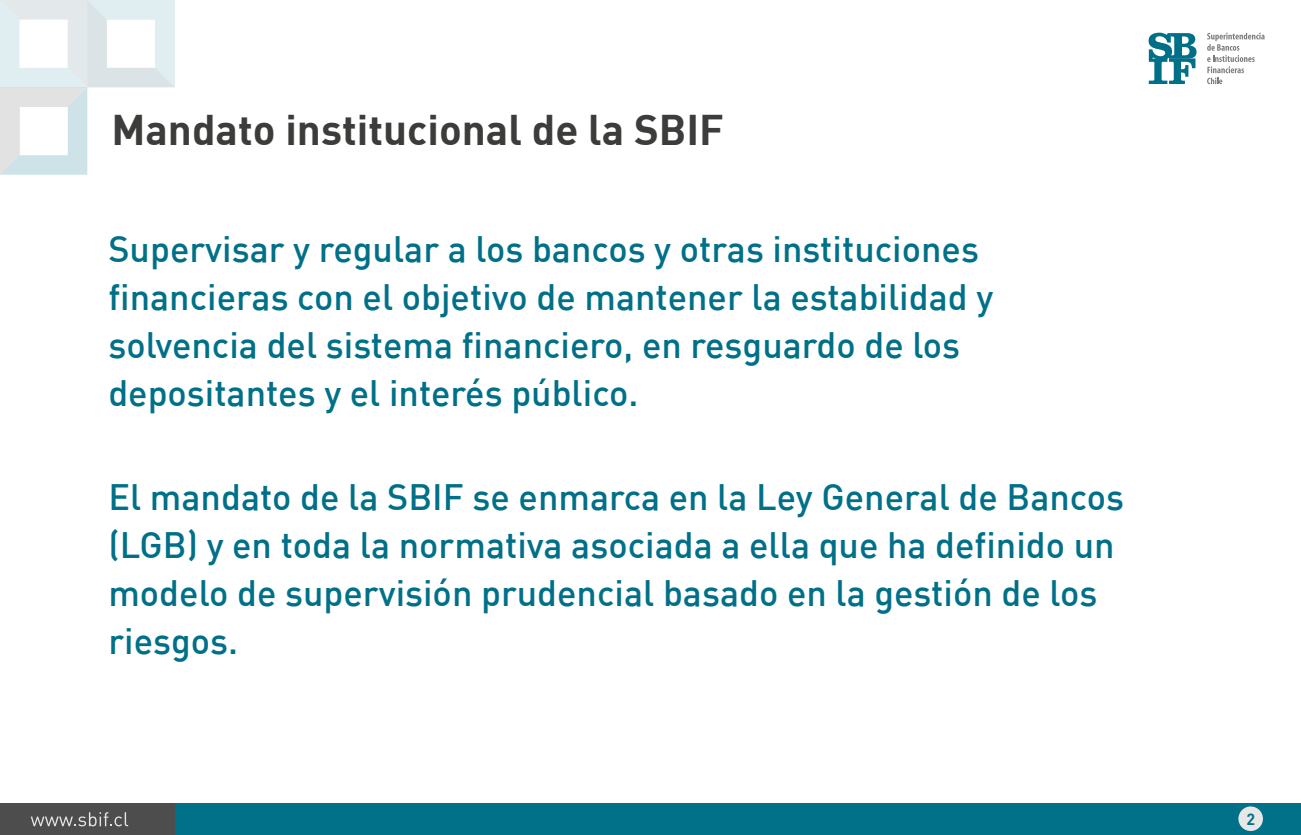
<style>
.page{position:relative;width:1301px;height:835px;background:#fff}
.page>*{position:absolute;margin:0;border:0;box-sizing:border-box;transform-origin:0 0}
.t1{font:42px "DIN Bold";color:#3c3c3b}
.t2{font:500 36px/48px "DIN";color:#007088}
.t3{font:16px "DIN Bold";color:#007188}
</style>
<div class="page">
<div style="left:0;top:803px;width:1300px;height:31px;background:#007188"></div>
<div style="left:0;top:803px;width:175px;height:31px;background:#4d4d4d"></div>
<svg style="left:31px;top:812px;width:97px;height:14px"></svg>
<svg style="left:0;top:0;width:175px;height:175px"></svg>
<div style="left:1238px;top:806px;width:24px;height:24px;background:#e7e7e7;border-radius:50%"></div>
<svg style="left:1148px;top:33px;width:48px;height:51px"></svg>
<svg style="left:1207px;top:33px;width:57px;height:51px"></svg>
<p class="t1" style="left:111px;top:102px;width:614px">Mandato institucional de la SBIF</p>
<p class="t2" style="left:108px;top:224px;width:886px">Supervisar y regular a los bancos y otras instituciones financieras con el objetivo de mantener la estabilidad y solvencia del sistema financiero, en resguardo de los depositantes y el interés público.</p>
<p class="t2" style="left:108px;top:472px;width:1017px">El mandato de la SBIF se enmarca en la Ley General de Bancos (LGB) y en toda la normativa asociada a ella que ha definido un modelo de supervisión prudencial basado en la gestión de los riesgos.</p>
<p class="t3" style="left:1246px;top:808px;width:10px">2</p>
</div>
